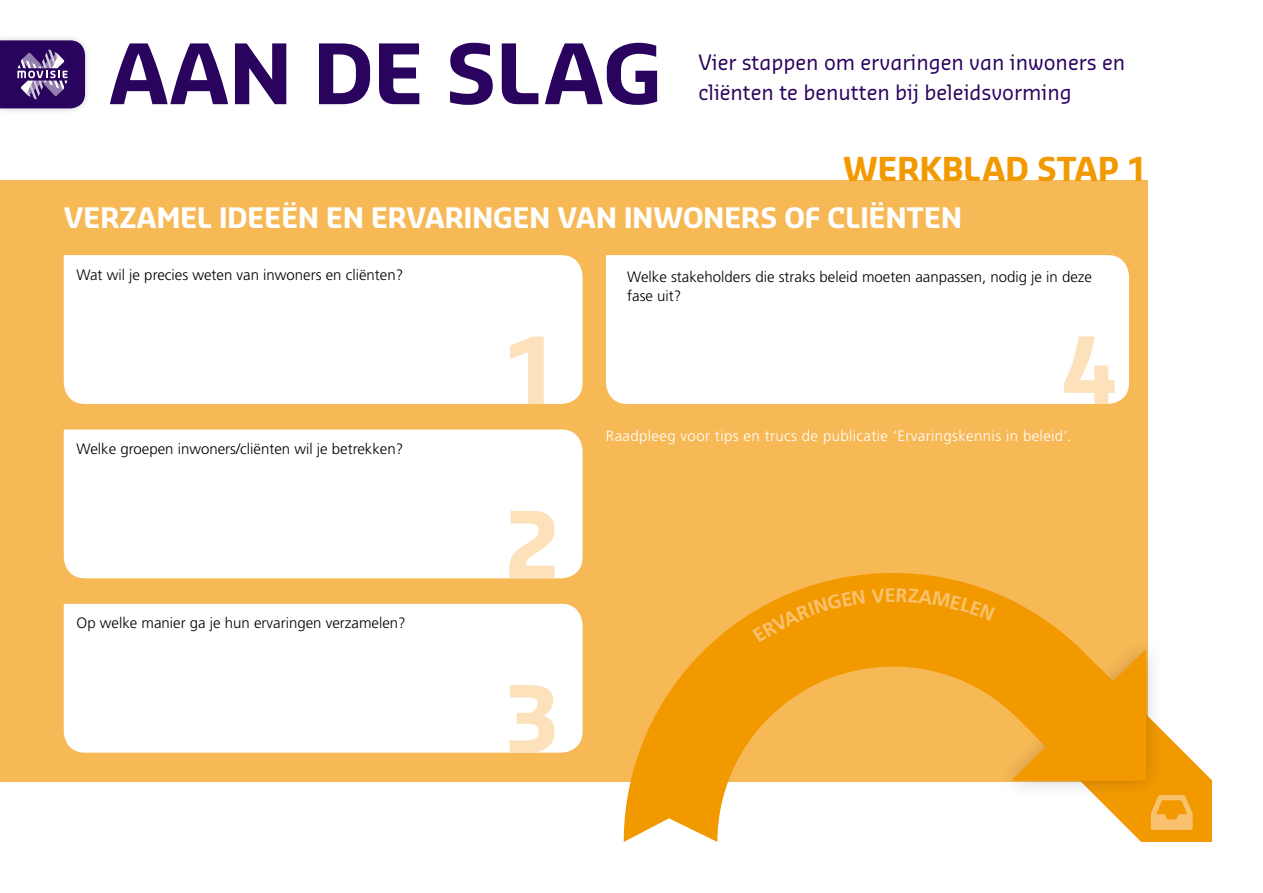
<style>
.page{position:relative;width:1263px;height:893px;background:#fff}
.page>*{position:absolute;margin:0;border:0;box-sizing:border-box;transform-origin:0 0}
.t1{font:700 90px "Sansa Pro";color:#fce1ba}
.t2{font:700 81px "Sansa Pro";color:#2a035e}
.t3{font:700 31.5px "Sansa Pro";color:#f39900}
.t4{font:700 27px "Sansa Pro";color:#fff}
.t5{font:20.25px/30px "Sansa Pro";color:#2a035e}
.t6{font:300 15px/19.5px "Frutiger";color:#000}
.t7{font:300 15px "Frutiger";letter-spacing:.025em;color:#fff}
</style>
<div class="page">
<div style="left:0;top:180px;width:1147px;height:601px;background:#f7b856"></div>
<svg style="left:624px;top:573px;width:588px;height:269px"></svg>
<div style="left:996px;top:634px;width:169px;height:165px;background:#000;opacity:.2"></div>
<svg style="left:1011px;top:649px;width:135px;height:132px;background:#f29c0a"></svg>
<svg style="left:1151px;top:795px;width:41px;height:35px"></svg>
<div style="left:0;top:34px;width:91px;height:81px;background:#000;opacity:.2"></div>
<svg style="left:0;top:40px;width:85px;height:68px;background:#4c2b77"></svg>
<div style="left:64px;top:255px;width:519px;height:149px;background:#fff"></div>
<div style="left:64px;top:429px;width:519px;height:149px;background:#fff"></div>
<div style="left:64px;top:604px;width:519px;height:149px;background:#fff"></div>
<div style="left:606px;top:255px;width:523px;height:149px;background:#fff"></div>
<svg style="left:752px;top:590px;width:113px;height:53px;background:#f39b06"></svg>
<div style="left:871px;top:588px;width:124px;height:33px;background:#f39900"></div>
<h2 class="t2" style="left:108px;top:18px;width:555px">AAN DE SLAG</h2>
<h3 class="t5" style="left:698px;top:47px;width:428px">Vier stappen om ervaringen van inwoners en cliënten te benutten bij beleidsvorming</h3>
<h3 class="t3" style="left:843px;top:147px;width:305px">WERKBLAD STAP 1</h3>
<h3 class="t4" style="left:64px;top:200px;width:899px">VERZAMEL IDEEËN EN ERVARINGEN VAN INWONERS OF CLIËNTEN</h3>
<p class="t6" style="left:77px;top:265px;width:328px">Wat wil je precies weten van inwoners en cliënten?</p>
<p class="t6" style="left:77px;top:439px;width:328px">Welke groepen inwoners/cliënten wil je betrekken?</p>
<p class="t6" style="left:77px;top:613px;width:331px">Op welke manier ga je hun ervaringen verzamelen?</p>
<h1 class="t1" style="left:504px;top:308px;width:58px">1</h1>
<h1 class="t1" style="left:504px;top:483px;width:58px">2</h1>
<h1 class="t1" style="left:504px;top:657px;width:58px">3</h1>
<p class="t6" style="left:627px;top:267px;width:466px">Welke stakeholders die straks beleid moeten aanpassen, nodig je in deze fase uit?</p>
<h1 class="t1" style="left:1061px;top:308px;width:58px">4</h1>
<p class="t7" style="left:606px;top:428px;width:467px">Raadpleeg voor tips en trucs de publicatie ‘Ervaringskennis in beleid’.</p>
</div>
